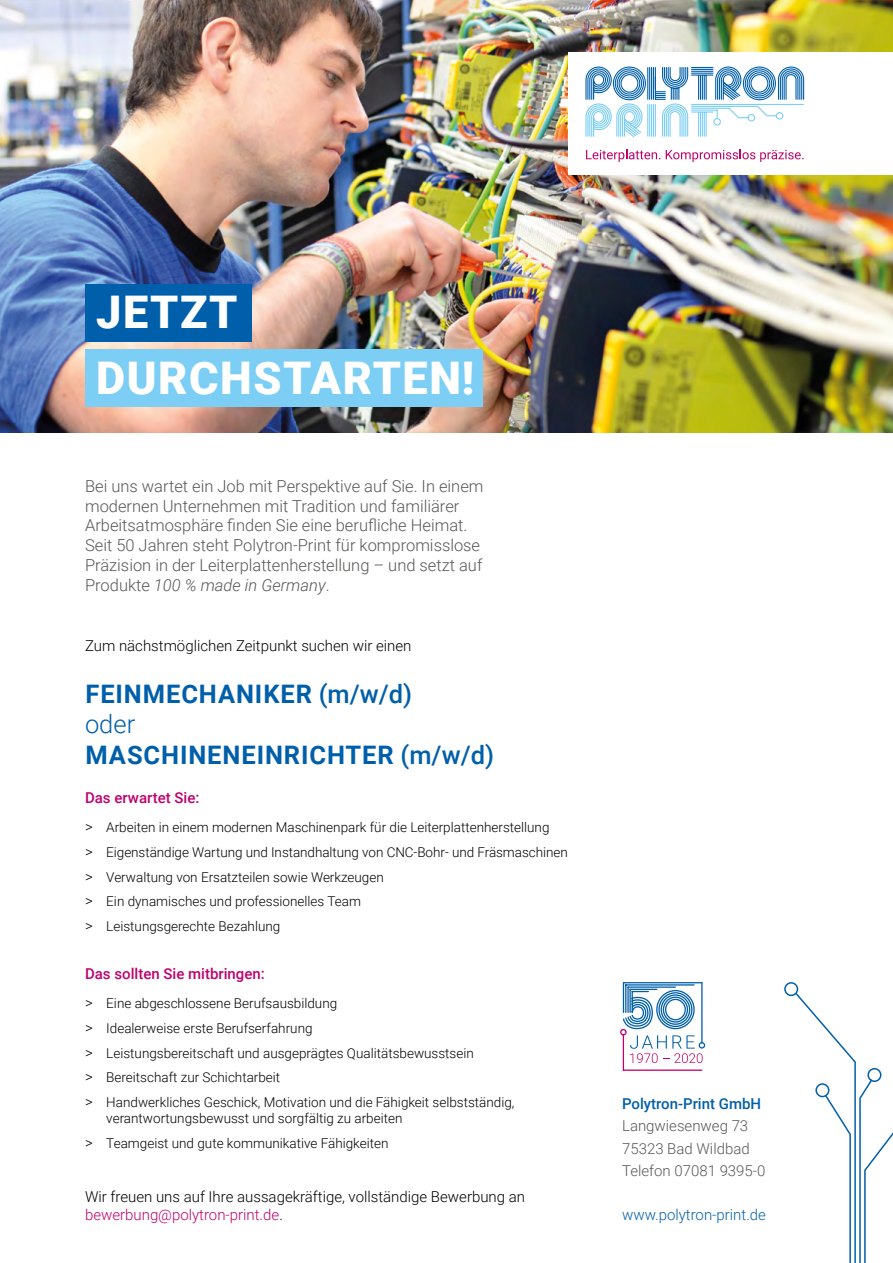
<style>
.page{position:relative;width:893px;height:1263px;background:#fff}
.page>*{position:absolute;margin:0;border:0;box-sizing:border-box;transform-origin:0 0}
.t1{font:900 45px/66px "Roboto";letter-spacing:.035em;color:#fff}
.t2{font:700 25.5px/30.6px "Roboto";letter-spacing:.035em;color:#005faa}
.t3{font:300 16.5px/19.8px "Roboto";color:#575756}
.t4{font:300 15px/18px "Roboto";color:#000}
.t5{font:300 15px/22.2px "Roboto";color:#575756}
.t6{font:500 15px "Roboto";color:#c0006c}
.t7{font:300 15px "Roboto";color:#005faa}
.t8{font:500 15px "Roboto";color:#005faa}
.t9{font:300 13.5px/24.8px "Roboto";color:#000}
.s1{font-style:italic}
.s2{font-weight:500}
.s3{font-weight:300}
.s4{font-size:15px}
.s5{color:#c0006c}
</style>
<div class="page">
<img style="left:0;top:0;width:893px;height:433px">
<div style="left:85px;top:284px;width:167px;height:57px;background:#005faa"></div>
<div style="left:85px;top:350px;width:398px;height:57px;background:#7ccef5"></div>
<div style="left:569px;top:52px;width:324px;height:122px;background:#fff"></div>
<svg style="left:585px;top:67px;width:219px;height:71px"></svg>
<svg style="left:586px;top:149px;width:74px;height:13px"></svg>
<svg style="left:666px;top:149px;width:138px;height:13px"></svg>
<div style="left:784px;top:982px;width:14px;height:14px;border:2px solid #005faa;border-radius:50%"></div>
<svg style="left:794px;top:991px;width:99px;height:272px"></svg>
<div style="left:815px;top:1083px;width:14px;height:14px;border:2px solid #005faa;border-radius:50%"></div>
<svg style="left:620px;top:982px;width:85px;height:89px"></svg>
<h1 class="t1" style="left:96px;top:277px;width:380px">JETZT<br>DURCHSTARTEN!</h1>
<p class="t3" style="left:85px;top:475px;width:400px">Bei uns wartet ein Job mit Perspektive auf Sie. In einem modernen Unternehmen mit Tradition und familiärer Arbeitsatmosphäre finden Sie eine berufliche Heimat.<br>Seit 50 Jahren steht Polytron-Print für kompromisslose Präzision in der Leiterplattenherstellung – und setzt auf Produkte <span class="s1">100 % made in Germany</span>.</p>
<p class="t4" style="left:85px;top:636px;width:328px">Zum nächstmöglichen Zeitpunkt suchen wir einen</p>
<h2 class="t2" style="left:85px;top:677px;width:411px">FEINMECHANIKER <span class="s2">(m/w/d)<br></span><span class="s3">oder<br></span>MASCHINENEINRICHTER <span class="s2">(m/w/d)</span></h2>
<p class="t6" style="left:85px;top:787px;width:116px">Das erwartet Sie:</p>
<p class="t9" style="left:85px;top:814px;width:484px"><span class="s4">&gt;</span> Arbeiten in einem modernen Maschinenpark für die Leiterplattenherstellung<br><span class="s4">&gt;</span> Eigenständige Wartung und Instandhaltung von CNC-Bohr- und Fräsmaschinen <span class="s4">&gt;</span> Verwaltung von Ersatzteilen sowie Werkzeugen<br><span class="s4">&gt;</span> Ein dynamisches und professionelles Team<br><span class="s4">&gt;</span> Leistungsgerechte Bezahlung</p>
<p class="t6" style="left:85px;top:963px;width:181px">Das sollten Sie mitbringen:</p>
<p class="t9" style="left:85px;top:990px;width:431px"><span class="s4">&gt;</span> Eine abgeschlossene Berufsausbildung<br><span class="s4">&gt;</span> Idealerweise erste Berufserfahrung<br><span class="s4">&gt;</span> Leistungsbereitschaft und ausgeprägtes Qualitätsbewusstsein<br><span class="s4">&gt;</span> Bereitschaft zur Schichtarbeit<br><span class="s4">&gt;</span> Handwerkliches Geschick, Motivation und die Fähigkeit selbstständig,</p>
<p class="t9" style="left:85px;top:1105px;width:319px;text-indent:21px">verantwortungsbewusst und sorgfältig zu arbeiten <span class="s4">&gt;</span> Teamgeist und gute kommunikative Fähigkeiten</p>
<p class="t4" style="left:85px;top:1187px;width:441px">Wir freuen uns auf Ihre aussagekräftige, vollständige Bewerbung an <span class="s5">bewerbung@polytron-print.de</span>.</p>
<p class="t8" style="left:622px;top:1093px;width:141px">Polytron-Print GmbH</p>
<p class="t5" style="left:622px;top:1114px;width:145px">Langwiesenweg 73<br>75323 Bad Wildbad<br>Telefon 07081 9395-0</p>
<p class="t7" style="left:622px;top:1204px;width:145px">www.polytron-print.de</p>
</div>
